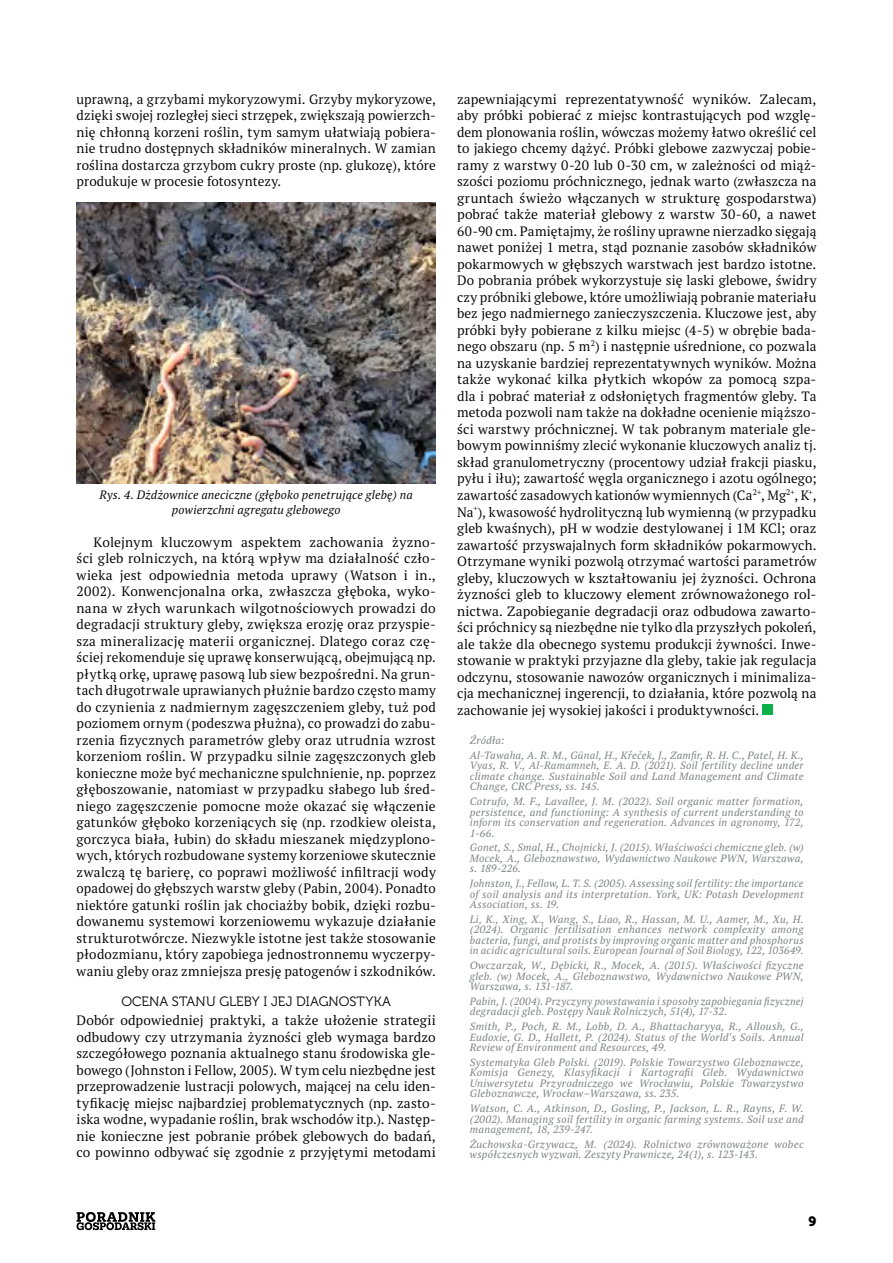
<style>
.page{position:relative;width:893px;height:1263px;background:#fff}
.page>*{position:absolute;margin:0;border:0;box-sizing:border-box;transform-origin:0 0}
.t1{font:13.5px/16.5px "PT Serif Pro";letter-spacing:.01em;color:#000;text-align:justify}
.t2{font:13.5px "Museo 300";letter-spacing:.005em;color:#000}
.t3{font:13.5px "Museo 900";color:#000}
.t4{font:italic 12px/15px "PT Serif Pro";letter-spacing:.01em;color:#000;text-align:center}
.t5{font:italic 10.5px/10.5px "PT Serif Pro";letter-spacing:.025em;color:#808285;text-align:justify}
</style>
<div class="page">
<img style="left:77px;top:203px;width:359px;height:280px">
<div style="left:763px;top:704px;width:10px;height:10px;background:#0db14b"></div>
<svg style="left:77px;top:1212px;width:78px;height:18px"></svg>
<p class="t1" style="left:77px;top:91px;width:361px">uprawną, a grzybami mykoryzowymi. Grzyby mykoryzowe, dzięki swojej rozległej sieci strzępek, zwiększają powierzch&shy;nię chłonną korzeni roślin, tym samym ułatwiają pobiera&shy;nie trudno dostępnych składników mineralnych. W zamian roślina dostarcza grzybom cukry proste (np. glukozę), które produkuje w procesie fotosyntezy.</p>
<p class="t4" style="left:100px;top:487px;width:315px">Rys. 4. Dżdżownice aneciczne (głęboko penetrujące glebę) na powierzchni agregatu glebowego</p>
<p class="t1" style="left:77px;top:533px;width:361px;text-indent:17px">Kolejnym kluczowym aspektem zachowania żyzno&shy;ści gleb rolniczych, na którą wpływ ma działalność czło&shy;wieka jest odpowiednia metoda uprawy (Watson i in., 2002). Konwencjonalna orka, zwłaszcza głęboka, wyko&shy;nana w złych warunkach wilgotnościowych prowadzi do degradacji struktury gleby, zwiększa erozję oraz przyspie&shy;sza mineralizację materii organicznej. Dlatego coraz czę&shy;ściej rekomenduje się uprawę konserwującą, obejmującą np. płytką orkę, uprawę pasową lub siew bezpośredni. Na grun&shy;tach długotrwale uprawianych płużnie bardzo często mamy do czynienia z nadmiernym zagęszczeniem gleby, tuż pod poziomem ornym (podeszwa płużna), co prowadzi do zabu&shy;rzenia fizycznych parametrów gleby oraz utrudnia wzrost korzeniom roślin. W przypadku silnie zagęszczonych gleb konieczne może być mechaniczne spulchnienie, np. poprzez głęboszowanie, natomiast w przypadku słabego lub śred&shy;niego zagęszczenie pomocne może okazać się włączenie gatunków głęboko korzeniących się (np. rzodkiew oleista, gorczyca biała, łubin) do składu mieszanek międzyplono&shy;wych, których rozbudowane systemy korzeniowe skutecznie zwalczą tę barierę, co poprawi możliwość infiltracji wody opadowej do głębszych warstw gleby (Pabin, 2004). Ponadto niektóre gatunki roślin jak chociażby bobik, dzięki rozbu&shy;dowanemu systemowi korzeniowemu wykazuje działanie strukturotwórcze. Niezwykle istotne jest także stosowanie płodozmianu, który zapobiega jednostronnemu wyczerpy&shy;waniu gleby oraz zmniejsza presję patogenów i szkodników.</p>
<p class="t2" style="left:121px;top:994px;width:271px">OCENA STANU GLEBY I JEJ DIAGNOSTYKA</p>
<p class="t1" style="left:77px;top:1012px;width:361px">Dobór odpowiedniej praktyki, a także ułożenie strategii odbudowy czy utrzymania żyzności gleb wymaga bardzo szczegółowego poznania aktualnego stanu środowiska gle&shy;bowego (Johnston i Fellow, 2005). W tym celu niezbędne jest przeprowadzenie lustracji polowych, mającej na celu iden&shy;tyfikację miejsc najbardziej problematycznych (np. zasto&shy;iska wodne, wypadanie roślin, brak wschodów itp.). Następ&shy;nie konieczne jest pobranie próbek glebowych do badań, co powinno odbywać się zgodnie z przyjętymi metodami</p>
<p class="t1" style="left:457px;top:91px;width:361px">zapewniającymi reprezentatywność wyników. Zalecam, aby próbki pobierać z miejsc kontrastujących pod wzglę&shy;dem plonowania roślin, wówczas możemy łatwo określić cel to jakiego chcemy dążyć. Próbki glebowe zazwyczaj pobie&shy;ramy z warstwy 0-20 lub 0-30 cm, w zależności od miąż&shy;szości poziomu próchnicznego, jednak warto (zwłaszcza na gruntach świeżo włączanych w strukturę gospodarstwa) pobrać także materiał glebowy z warstw 30-60, a nawet 60-90 cm. Pamiętajmy, że rośliny uprawne nierzadko sięgają nawet poniżej 1 metra, stąd poznanie zasobów składników pokarmowych w głębszych warstwach jest bardzo istotne.<br>Do pobrania próbek wykorzystuje się laski glebowe, świdry czy próbniki glebowe, które umożliwiają pobranie materiału bez jego nadmiernego zanieczyszczenia. Kluczowe jest, aby próbki były pobierane z kilku miejsc (4-5) w obrębie bada&shy;nego obszaru (np. 5 m<sup>2</sup>) i następnie uśrednione, co pozwala na uzyskanie bardziej reprezentatywnych wyników. Można także wykonać kilka płytkich wkopów za pomocą szpa&shy;dla i pobrać materiał z odsłoniętych fragmentów gleby. Ta metoda pozwoli nam także na dokładne ocenienie miąższo&shy;ści warstwy próchnicznej. W tak pobranym materiale gle&shy;bowym powinniśmy zlecić wykonanie kluczowych analiz tj. skład granulometryczny (procentowy udział frakcji piasku, pyłu i iłu); zawartość węgla organicznego i azotu ogólnego; zawartość zasadowych kationów wymiennych (Ca<sup>2+</sup>, Mg<sup>2+</sup>, K<sup>+</sup>, Na<sup>+</sup>), kwasowość hydrolityczną lub wymienną (w przypadku gleb kwaśnych), pH w wodzie destylowanej i 1M KCl; oraz zawartość przyswajalnych form składników pokarmowych.<br>Otrzymane wyniki pozwolą otrzymać wartości parametrów gleby, kluczowych w kształtowaniu jej żyzności. Ochrona żyzności gleb to kluczowy element zrównoważonego rol&shy;nictwa. Zapobieganie degradacji oraz odbudowa zawarto&shy;ści próchnicy są niezbędne nie tylko dla przyszłych pokoleń, ale także dla obecnego systemu produkcji żywności. Inwe&shy;stowanie w praktyki przyjazne dla gleby, takie jak regulacja odczynu, stosowanie nawozów organicznych i minimaliza&shy;cja mechanicznej ingerencji, to działania, które pozwolą na zachowanie jej wysokiej jakości i produktywności.</p>
<p class="t5" style="left:470px;top:733px;width:335px;line-height:14.7px">Źródła:<br>Al-Tawaha, A. R. M., Günal, H., Křeček, J., Zamfir, R. H. C., Patel, H. K.,</p>
<p class="t5" style="left:470px;top:760px;width:335px">Vyas, R. V., Al-Ramamneh, E. A. D. (2021). Soil fertility decline under climate change. Sustainable Soil and Land Management and Climate Change, CRC Press, ss. 145.</p>
<p class="t5" style="left:470px;top:796px;width:335px">Cotrufo, M. F., Lavallee, J. M. (2022). Soil organic matter formation, persistence, and functioning: A synthesis of current understanding to inform its conservation and regeneration. Advances in agronomy, 172, 1-66.</p>
<p class="t5" style="left:470px;top:842px;width:335px">Gonet, S., Smal, H., Chojnicki, J. (2015). Właściwości chemiczne gleb. (w)<br>Mocek, A., Gleboznawstwo, Wydawnictwo Naukowe PWN, Warszawa, s. 189-226.</p>
<p class="t5" style="left:470px;top:878px;width:335px">Johnston, J., Fellow, L. T. S. (2005). Assessing soil fertility: the importance of soil analysis and its interpretation. York, UK: Potash Development Association, ss. 19.</p>
<p class="t5" style="left:470px;top:914px;width:335px">Li, K., Xing, X., Wang, S., Liao, R., Hassan, M. U., Aamer, M., Xu, H. (2024). Organic fertilisation enhances network complexity among bacteria, fungi, and protists by improving organic matter and phosphorus in acidic agricultural soils. European Journal of Soil Biology, 122, 103649.</p>
<p class="t5" style="left:470px;top:960px;width:335px">Owczarzak, W., Dębicki, R., Mocek, A. (2015). Właściwości fizyczne gleb. (w) Mocek, A., Gleboznawstwo, Wydawnictwo Naukowe PWN, Warszawa, s. 131-187.</p>
<p class="t5" style="left:470px;top:996px;width:335px">Pabin, J. (2004). Przyczyny powstawania i sposoby zapobiegania fizycznej degradacji gleb. Postępy Nauk Rolniczych, 51(4), 17-32.</p>
<p class="t5" style="left:470px;top:1021px;width:335px">Smith, P., Poch, R. M., Lobb, D. A., Bhattacharyya, R., Alloush, G., Eudoxie, G. D., Hallett, P. (2024). Status of the World's Soils. Annual Review of Environment and Resources, 49.</p>
<p class="t5" style="left:470px;top:1057px;width:335px">Systematyka Gleb Polski. (2019). Polskie Towarzystwo Gleboznawcze, Komisja Genezy, Klasyfikacji i Kartografii Gleb. Wydawnictwo Uniwersytetu Przyrodniczego we Wrocławiu, Polskie Towarzystwo Gleboznawcze, Wrocław–Warszawa, ss. 235.</p>
<p class="t5" style="left:470px;top:1103px;width:335px">Watson, C. A., Atkinson, D., Gosling, P., Jackson, L. R., Rayns, F. W. (2002). Managing soil fertility in organic farming systems. Soil use and management, 18, 239-247.</p>
<p class="t5" style="left:470px;top:1139px;width:335px">Żuchowska-Grzywacz, M. (2024). Rolnictwo zrównoważone wobec współczesnych wyzwań. Zeszyty Prawnicze, 24(1), s. 123-143.</p>
<p class="t3" style="left:808px;top:1214px;width:9px">9</p>
</div>
